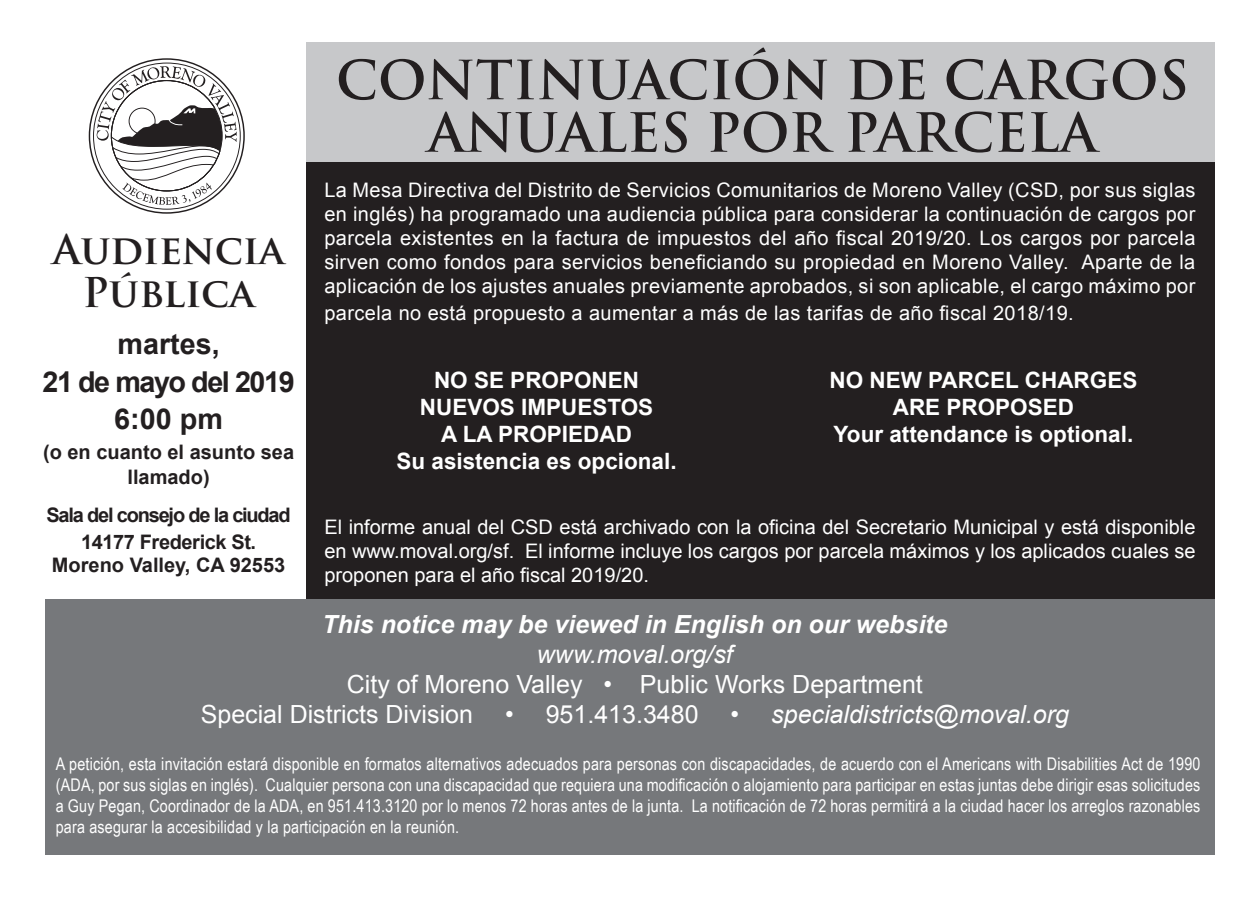
<style>
.page{position:relative;width:1260px;height:900px;background:#fff}
.page>*{position:absolute;margin:0;border:0;box-sizing:border-box;transform-origin:0 0}
.t1{font:700 52.5px/52.5px "Trajan Pro";color:#231f20;text-align:center}
.t2{font:700 40px "Trajan Pro";letter-spacing:-.005em;color:#231f20}
.t3{font:700 28.75px "Arial";letter-spacing:-.05em;color:#231f20}
.t4{font:25px "Arial";color:#fff}
.t5{font:italic 25px "Arial";color:#fff}
.t6{font:italic 700 25px "Arial";color:#fff}
.t7{font:700 22.5px/27px "Arial";color:#fff;text-align:center}
.t8{font:20px/24px "Arial";letter-spacing:.02em;color:#fff;text-align:justify}
.t9{font:700 20px/25px "Arial";color:#231f20;text-align:center}
.t10{font:700 20px "Arial";letter-spacing:-.06em;color:#231f20}
.t11{font:700 20px "Arial";letter-spacing:-.02em;color:#231f20}
.t12{font:17.5px/21px "Arial Narrow";letter-spacing:.01em;color:#fff;text-align:justify}
.s1{font-family:"Tw Cen"}
.s2{font-family:"Tw Cen";font-style:normal}
</style>
<div class="page">
<div style="left:306px;top:105px;width:909px;height:634px;background:#231f20"></div>
<div style="left:45px;top:600px;width:1170px;height:255px;background:#76787b"></div>
<div style="left:306px;top:43px;width:909px;height:119px;background:#c7c8ca"></div>
<svg style="left:89px;top:58px;width:156px;height:156px"></svg>
<p class="t2" style="left:53px;top:225px;width:233px">Audiencia</p>
<p class="t2" style="left:83px;top:267px;width:174px">PÚblica</p>
<p class="t3" style="left:117px;top:325px;width:104px">martes,</p>
<p class="t3" style="left:43px;top:362px;width:254px">21 de mayo del 2019</p>
<p class="t3" style="left:114px;top:400px;width:110px">6:00 pm</p>
<p class="t9" style="left:43px;top:440px;width:253px">(o en cuanto el asunto sea llamado)</p>
<p class="t10" style="left:47px;top:501px;width:246px">Sala del consejo de la ciudad</p>
<p class="t11" style="left:81px;top:529px;width:177px">14177 Frederick St.</p>
<p class="t9" style="left:52px;top:553px;width:235px">Moreno Valley, CA 92553</p>
<p class="t1" style="left:336px;top:55px;width:855px">CONTINUACIÓN DE CARGOS<br>ANUALES POR PARCELA</p>
<p class="t8" style="left:324px;top:178px;width:873px">La Mesa Directiva del Distrito de Servicios Comunitarios de Moreno Valley (CSD, por sus siglas en inglés) ha programado una audiencia pública para considerar la continuación de cargos por parcela existentes en la factura de impuestos del año fiscal 2019/20. Los cargos por parcela sirven como fondos para servicios beneficiando su propiedad en Moreno Valley. Aparte de la aplicación de los ajustes anuales previamente aprobados, si son aplicable, el cargo máximo por</p>
<p class="t8" style="left:324px;top:301px;width:751px">parcela no está propuesto a aumentar a más de las tarifas de año fiscal 2018/19.</p>
<p class="t7" style="left:434px;top:367px;width:207px">NO SE PROPONEN</p>
<p class="t7" style="left:420px;top:394px;width:235px">NUEVOS IMPUESTOS<br>A LA PROPIEDAD</p>
<p class="t7" style="left:397px;top:448px;width:282px">Su asistencia es opcional.</p>
<p class="t7" style="left:829px;top:367px;width:309px">NO NEW PARCEL CHARGES</p>
<p class="t7" style="left:834px;top:394px;width:301px">ARE PROPOSED<br>Your attendance is optional.</p>
<p class="t8" style="left:324px;top:515px;width:873px">El informe anual del CSD está archivado con la oficina del Secretario Municipal y está disponible en www.moval.org/sf. El informe incluye los cargos por parcela máximos y los aplicados cuales se proponen para el año fiscal 2019/20.</p>
<p class="t6" style="left:322px;top:607px;width:627px">This notice may be viewed in English on our website</p>
<p class="t5" style="left:537px;top:638px;width:197px">www.moval.org/sf</p>
<p class="t4" style="left:347px;top:668px;width:578px">City of Moreno Valley <span class="s1">•</span> Public Works Department</p>
<p class="t4" style="left:201px;top:698px;width:274px">Special Districts Division</p>
<p class="t4" style="left:505px;top:698px;width:195px"><span class="s1">•</span> 951.413.3480</p>
<p class="t5" style="left:731px;top:698px;width:340px"><span class="s2">•</span> specialdistricts@moval.org</p>
<p class="t12" style="left:56px;top:752px;width:1146px">A petición, esta invitación estará disponible en formatos alternativos adecuados para personas con discapacidades, de acuerdo con el Americans with Disabilities Act de 1990 (ADA, por sus siglas en inglés). Cualquier persona con una discapacidad que requiera una modificación o alojamiento para participar en estas juntas debe dirigir esas solicitudes a Guy Pegan, Coordinador de la ADA, en 951.413.3120 por lo menos 72 horas antes de la junta. La notificación de 72 horas permitirá a la ciudad hacer los arreglos razonables para asegurar la accesibilidad y la participación en la reunión.</p>
</div>
